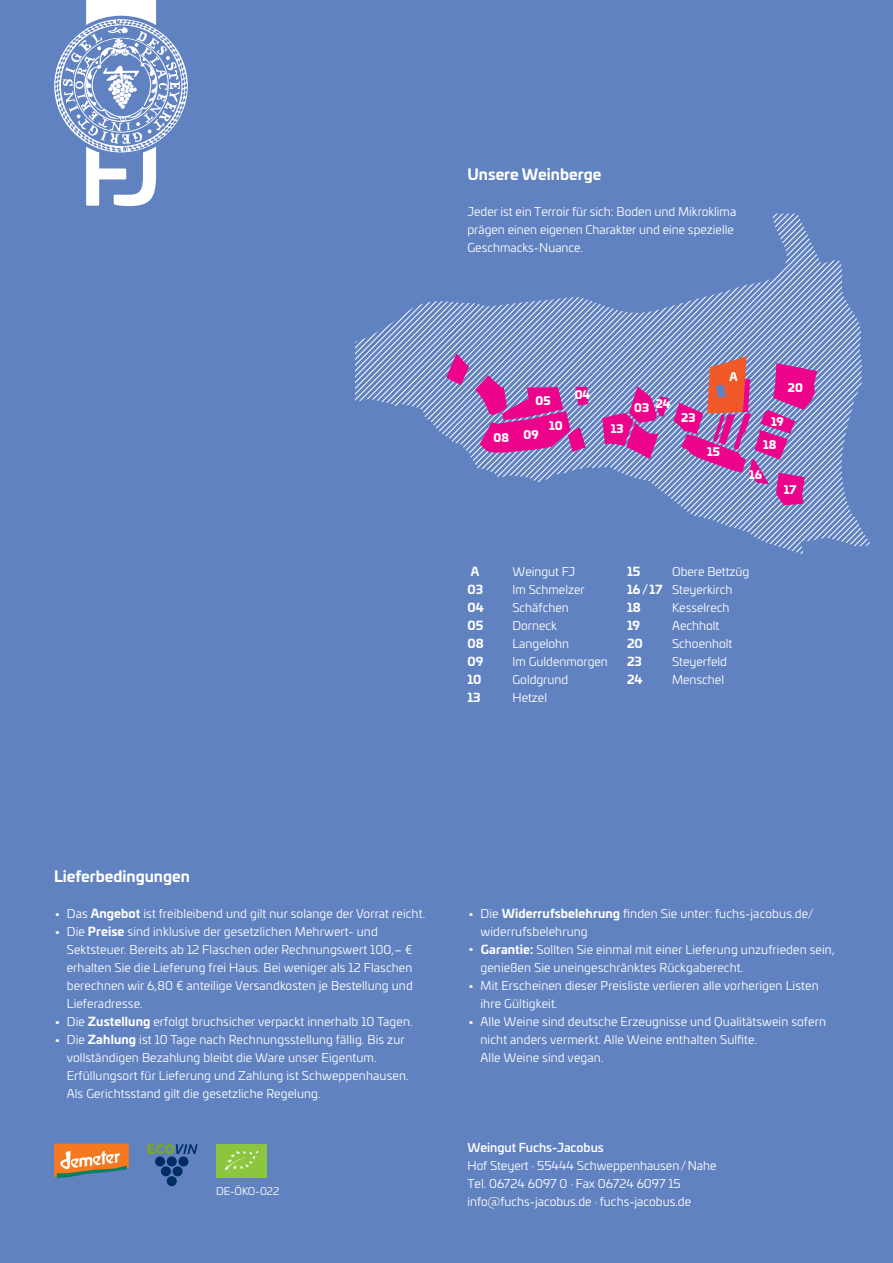
<style>
.page{position:relative;width:893px;height:1263px;background:#fff}
.page>*{position:absolute;margin:0;border:0;box-sizing:border-box;transform-origin:0 0}
.t1{font:700 15px "Univia Pro";color:#fff}
.t2{font:12px/18px "Univia Pro";letter-spacing:.01em;color:#fff}
.t3{font:700 12px "Univia Pro";color:#fff}
.t4{font:500 12px "Univia Pro";color:#fff}
.t5{font:900 11.25px "Univia Pro";color:#fff}
.t6{font:10.5px "Univia Pro";color:#fff}
.s1{font-weight:700}
</style>
<div class="page">
<div style="left:354px;top:108px;width:539px;height:1155px;background:#6182c1"></div>
<svg style="left:446px;top:354px;width:23px;height:31px"></svg>
<svg style="left:475px;top:375px;width:113px;height:77px;background:#bf48aa"></svg>
<svg style="left:602px;top:188px;width:291px;height:380px;background:#7e85c1"></svg>
<div style="left:0;top:0;width:354px;height:1263px;background:#6182c1"></div>
<div style="left:339px;top:0;width:554px;height:108px;background:#6182c1"></div>
<svg style="left:54px;top:0;width:134px;height:206px"></svg>
<svg style="left:54px;top:1143px;width:75px;height:35px;background:#ca8c5b"></svg>
<div style="left:173px;top:1166px;width:10px;height:10px;background:#012d63;border-radius:50%"></div>
<div style="left:161px;top:1166px;width:10px;height:10px;background:#012d63;border-radius:50%"></div>
<div style="left:167px;top:1176px;width:10px;height:10px;background:#012d63;border-radius:50%"></div>
<div style="left:178px;top:1156px;width:10px;height:10px;background:#012d63;border-radius:50%"></div>
<div style="left:167px;top:1156px;width:10px;height:10px;background:#012d62;border-radius:50%"></div>
<div style="left:155px;top:1156px;width:10px;height:10px;background:#012d62;border-radius:50%"></div>
<svg style="left:147px;top:1144px;width:51px;height:11px"></svg>
<div style="left:216px;top:1144px;width:50px;height:33px;background:#8bc63e"></div>
<svg style="left:224px;top:1150px;width:35px;height:21px"></svg>
<p class="t1" style="left:467px;top:162px;width:135px">Unsere Weinberge</p>
<p class="t2" style="left:467px;top:202px;width:270px">Jeder ist ein Terroir für sich: Boden und Mikroklima prägen einen eigenen Charakter und eine spezielle<br>Geschmacks-Nuance.</p>
<p class="t5" style="left:536px;top:391px;width:17px">05</p>
<p class="t5" style="left:575px;top:386px;width:17px">04</p>
<p class="t5" style="left:494px;top:428px;width:17px">08</p>
<p class="t5" style="left:524px;top:426px;width:17px">09</p>
<p class="t5" style="left:549px;top:416px;width:15px">10</p>
<p class="t5" style="left:611px;top:419px;width:14px">13</p>
<p class="t5" style="left:634px;top:396px;width:38px">03 24</p>
<p class="t5" style="left:681px;top:408px;width:16px">23</p>
<p class="t5" style="left:730px;top:368px;width:10px">A</p>
<p class="t5" style="left:707px;top:443px;width:14px">15</p>
<p class="t5" style="left:788px;top:379px;width:16px">20</p>
<p class="t5" style="left:771px;top:412px;width:14px">19</p>
<p class="t5" style="left:763px;top:435px;width:15px">18</p>
<p class="t5" style="left:749px;top:465px;width:14px">16</p>
<p class="t5" style="left:784px;top:480px;width:14px">17</p>
<p class="t3" style="left:471px;top:562px;width:10px">A</p>
<p class="t2" style="left:512px;top:562px;width:64px">Weingut FJ</p>
<p class="t3" style="left:467px;top:580px;width:17px">03</p>
<p class="t2" style="left:512px;top:580px;width:74px">Im Schmelzer</p>
<p class="t3" style="left:467px;top:598px;width:18px">04</p>
<p class="t2" style="left:512px;top:598px;width:58px">Schäfchen</p>
<p class="t3" style="left:467px;top:616px;width:17px">05</p>
<p class="t2" style="left:512px;top:616px;width:46px">Dorneck</p>
<p class="t3" style="left:467px;top:634px;width:18px">08</p>
<p class="t2" style="left:512px;top:634px;width:58px">Langelohn</p>
<p class="t3" style="left:467px;top:652px;width:17px">09</p>
<p class="t2" style="left:512px;top:652px;width:97px">Im Guldenmorgen</p>
<p class="t3" style="left:467px;top:670px;width:16px">10</p>
<p class="t2" style="left:512px;top:670px;width:57px">Goldgrund</p>
<p class="t3" style="left:467px;top:688px;width:15px">13</p>
<p class="t2" style="left:512px;top:688px;width:36px">Hetzel</p>
<p class="t3" style="left:627px;top:562px;width:15px">15</p>
<p class="t2" style="left:627px;top:562px;width:124px;text-indent:45px">Obere Bettzüg<br><span class="s1">16/ 17</span> Steyerkirch<br><span class="s1">18</span></p>
<p class="t2" style="left:672px;top:598px;width:59px">Kesselrech</p>
<p class="t3" style="left:627px;top:616px;width:15px">19</p>
<p class="t2" style="left:672px;top:616px;width:49px">Aechholt</p>
<p class="t3" style="left:627px;top:634px;width:17px">20</p>
<p class="t2" style="left:672px;top:634px;width:62px">Schoenholt</p>
<p class="t3" style="left:627px;top:652px;width:16px">23</p>
<p class="t2" style="left:672px;top:652px;width:56px">Steyerfeld</p>
<p class="t3" style="left:627px;top:670px;width:17px">24</p>
<p class="t2" style="left:672px;top:670px;width:53px">Menschel</p>
<p class="t1" style="left:54px;top:864px;width:137px">Lieferbedingungen</p>
<p class="t2" style="left:54px;top:904px;width:373px">• Das <span class="s1">Angebot</span> ist freibleibend und gilt nur solange der Vorrat reicht.</p>
<p class="t2" style="left:67px;top:922px;width:348px;text-indent:-13px">• Die <span class="s1">Preise</span> sind inklusive der gesetzlichen Mehrwert- und Sektsteuer. Bereits ab 12 Flaschen oder Rechnungswert 100,– € erhalten Sie die Lieferung frei Haus. Bei weniger als 12 Flaschen berechnen wir 6,80 € anteilige Versandkosten je Bestellung und Lieferadresse.</p>
<p class="t2" style="left:54px;top:1012px;width:360px">• Die <span class="s1">Zustellung</span> erfolgt bruchsicher verpackt innerhalb 10 Tagen.</p>
<p class="t2" style="left:67px;top:1030px;width:343px;text-indent:-13px">• Die <span class="s1">Zahlung</span> ist 10 Tage nach Rechnungsstellung fällig. Bis zur vollständigen Bezahlung bleibt die Ware unser Eigentum.<br>Erfüllungsort für Lieferung und Zahlung ist Schweppenhausen.<br>Als Gerichtsstand gilt die gesetzliche Regelung.</p>
<p class="t6" style="left:216px;top:1183px;width:65px">DE-ÖKO-022</p>
<p class="t2" style="left:480px;top:904px;width:335px;text-indent:-13px">• Die <span class="s1">Widerrufsbelehrung</span> finden Sie unter: fuchs-jacobus.de/ widerrufsbelehrung</p>
<p class="t2" style="left:480px;top:940px;width:356px;text-indent:-13px">• <span class="s1">Garantie:</span> Sollten Sie einmal mit einer Lieferung unzufrieden sein, genießen Sie uneingeschränktes Rückgaberecht.</p>
<p class="t2" style="left:480px;top:976px;width:340px;text-indent:-13px">• Mit Erscheinen dieser Preisliste verlieren alle vorherigen Listen ihre Gültigkeit.</p>
<p class="t2" style="left:480px;top:1012px;width:347px;text-indent:-13px">• Alle Weine sind deutsche Erzeugnisse und Qualitätswein sofern nicht anders vermerkt. Alle Weine enthalten Sulfite.<br>Alle Weine sind vegan.</p>
<p class="t4" style="left:467px;top:1138px;width:138px">Weingut Fuchs-Jacobus</p>
<p class="t2" style="left:467px;top:1156px;width:251px">Hof Steyert · 55444 Schweppenhausen/Nahe<br>Tel. 06724 6097 0 · Fax 06724 6097 15 info@fuchs-jacobus.de · fuchs-jacobus.de</p>
</div>
